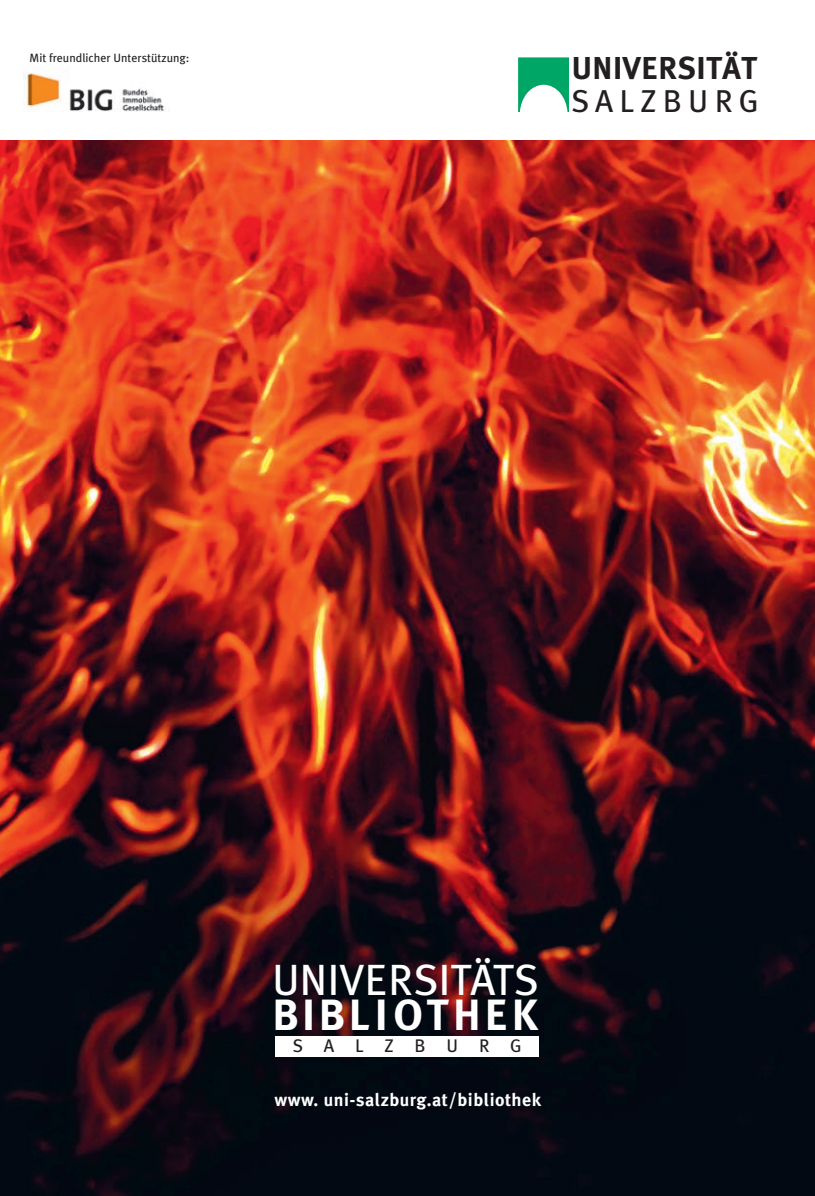
<style>
.page{position:relative;width:815px;height:1196px;background:#fff}
.page>*{position:absolute;margin:0;border:0;box-sizing:border-box;transform-origin:0 0}
.t1{font:43.8px "Meta Plus";letter-spacing:-.005em;color:#fff}
.t2{font:700 43.8px "Meta Plus";letter-spacing:.075em;color:#fff}
.t3{font:700 31.6px "Meta Plus";color:#231f20}
.t4{font:31.6px "Meta Plus";letter-spacing:.195em;color:#231f20}
.t5{font:18.2px "Meta Plus";letter-spacing:1.14em;color:#231f20}
.t6{font:700 18px "Meta Plus";letter-spacing:.025em;color:#fff}
.t7{font:12px "Meta Plus";color:#231f20}
</style>
<div class="page">
<img style="left:0;top:140px;width:815px;height:1056px">
<svg style="left:518px;top:57px;width:51px;height:55px"></svg>
<img style="left:24px;top:69px;width:145px;height:43px">
<div style="left:275px;top:1036px;width:264px;height:20px;background:#fff"></div>
<p class="t7" style="left:30px;top:51px;width:161px">Mit freundlicher Unterstützung:</p>
<h2 class="t3" style="left:571px;top:50px;width:187px">UNIVERSITÄT</h2>
<h2 class="t4" style="left:571px;top:83px;width:189px">SALZBURG</h2>
<h1 class="t1" style="left:272px;top:955px;width:268px">UNIVERSITÄTS</h1>
<h1 class="t2" style="left:272px;top:989px;width:268px">BIBLIOTHEK</h1>
<p class="t5" style="left:293px;top:1034px;width:230px">SALZBURG</p>
<p class="t6" style="left:275px;top:1089px;width:268px">www. uni-salzburg.at/bibliothek</p>
</div>
